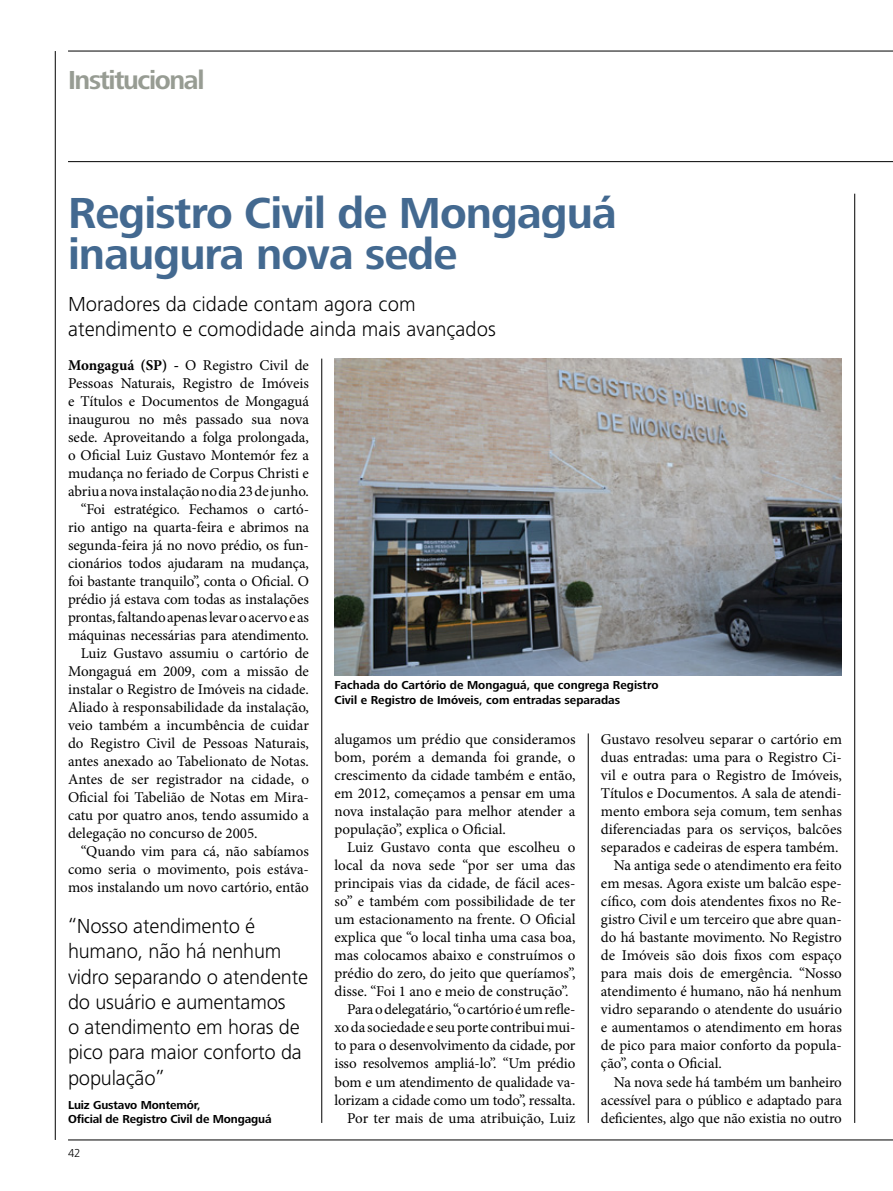
<style>
.page{position:relative;width:893px;height:1191px;background:#fff}
.page>*{position:absolute;margin:0;border:0;box-sizing:border-box;transform-origin:0 0}
.t1{font:700 45px/40.5px "Frutiger Next LT";letter-spacing:-.02em;color:#436990}
.t2{font:700 27px "Frutiger Next LT";letter-spacing:-.05em;color:#979c93}
.t3{font:300 21px/25.2px "Frutiger Next LT";letter-spacing:-.01em;color:#000}
.t4{font:15px/18px "Minion Pro";letter-spacing:-.005em;color:#000;text-align:justify}
.t5{font:700 12px/14.4px "Frutiger Next LT";color:#000}
.t6{font:300 12px "Frutiger Next LT";color:#000}
.s1{font-weight:700}
</style>
<div class="page">
<hr style="left:68px;top:51px;width:825px;height:1px;background:#000">
<hr style="left:321px;top:358px;width:1px;height:765px;background:#000">
<hr style="left:588px;top:733px;width:1px;height:390px;background:#000">
<hr style="left:68px;top:161px;width:825px;height:1px;background:#000">
<hr style="left:55px;top:51px;width:1px;height:1089px;background:#000">
<hr style="left:854px;top:194px;width:1px;height:929px;background:#000">
<hr style="left:68px;top:1139px;width:825px;height:1px;background:#000">
<img style="left:334px;top:358px;width:508px;height:317px">
<h2 class="t2" style="left:68px;top:65px;width:138px">Institucional</h2>
<h1 class="t1" style="left:68px;top:193px;width:550px">Registro Civil de Mongaguá inaugura nova sede</h1>
<h3 class="t3" style="left:68px;top:291px;width:429px">Moradores da cidade contam agora com atendimento e comodidade ainda mais avançados</h3>
<p class="t4" style="left:68px;top:356px;width:242px"><span class="s1">Mongaguá (SP) -</span> O Registro Civil de</p>
<p class="t4" style="left:68px;top:374px;width:242px">Pessoas Naturais, Registro de Imóveis</p>
<p class="t4" style="left:68px;top:392px;width:242px">e Títulos e Documentos de Mongaguá</p>
<p class="t4" style="left:68px;top:410px;width:242px">inaugurou no mês passado sua nova</p>
<p class="t4" style="left:68px;top:428px;width:242px">sede. Aproveitando a folga prolongada,</p>
<p class="t4" style="left:68px;top:446px;width:242px">o Oficial Luiz Gustavo Montemór fez a</p>
<p class="t4" style="left:68px;top:464px;width:242px">mudança no feriado de Corpus Christi e</p>
<p class="t4" style="left:68px;top:482px;width:242px">abriu a nova instalação no dia 23 de junho.</p>
<p class="t4" style="left:81px;top:500px;width:230px">“Foi estratégico. Fechamos o cartó-</p>
<p class="t4" style="left:68px;top:518px;width:242px">rio antigo na quarta-feira e abrimos na</p>
<p class="t4" style="left:68px;top:536px;width:242px">segunda-feira já no novo prédio, os fun-</p>
<p class="t4" style="left:68px;top:554px;width:242px">cionários todos ajudaram na mudança,</p>
<p class="t4" style="left:68px;top:572px;width:242px">foi bastante tranquilo”, conta o Oficial. O</p>
<p class="t4" style="left:68px;top:590px;width:242px">prédio já estava com todas as instalações</p>
<p class="t4" style="left:68px;top:608px;width:242px">prontas, faltando apenas levar o acervo e as</p>
<p class="t4" style="left:68px;top:626px;width:242px">máquinas necessárias para atendimento.</p>
<p class="t4" style="left:81px;top:644px;width:230px">Luiz Gustavo assumiu o cartório de</p>
<p class="t4" style="left:68px;top:662px;width:242px">Mongaguá em 2009, com a missão de</p>
<p class="t4" style="left:68px;top:680px;width:242px">instalar o Registro de Imóveis na cidade.</p>
<p class="t4" style="left:68px;top:698px;width:242px">Aliado à responsabilidade da instalação,</p>
<p class="t4" style="left:68px;top:716px;width:242px">veio também a incumbência de cuidar</p>
<p class="t4" style="left:68px;top:734px;width:242px">do Registro Civil de Pessoas Naturais,</p>
<p class="t4" style="left:68px;top:752px;width:242px">antes anexado ao Tabelionato de Notas.</p>
<p class="t4" style="left:68px;top:770px;width:242px">Antes de ser registrador na cidade, o</p>
<p class="t4" style="left:68px;top:788px;width:242px">Oficial foi Tabelião de Notas em Mira-</p>
<p class="t4" style="left:68px;top:806px;width:242px">catu por quatro anos, tendo assumido a</p>
<p class="t4" style="left:68px;top:824px;width:191px">delegação no concurso de 2005.</p>
<p class="t4" style="left:81px;top:842px;width:230px">“Quando vim para cá, não sabíamos</p>
<p class="t4" style="left:68px;top:860px;width:242px">como seria o movimento, pois estáva-</p>
<p class="t4" style="left:68px;top:878px;width:242px">mos instalando um novo cartório, então</p>
<h3 class="t3" style="left:68px;top:913px;width:242px">“Nosso atendimento é humano, não há nenhum vidro separando o atendente do usuário e aumentamos<br>o atendimento em horas de pico para maior conforto da população”</h3>
<p class="t5" style="left:68px;top:1097px;width:205px">Luiz Gustavo Montemór,<br>Oficial de Registro Civil de Mongaguá</p>
<p class="t6" style="left:68px;top:1146px;width:14px">42</p>
<p class="t5" style="left:334px;top:678px;width:325px">Fachada do Cartório de Mongaguá, que congrega Registro<br>Civil e Registro de Imóveis, com entradas separadas</p>
<p class="t4" style="left:334px;top:730px;width:242px">alugamos um prédio que consideramos bom, porém a demanda foi grande, o crescimento da cidade também e então, em 2012, começamos a pensar em uma nova instalação para melhor atender a população”, explica o Oficial.</p>
<p class="t4" style="left:347px;top:838px;width:230px">Luiz Gustavo conta que escolheu o</p>
<p class="t4" style="left:334px;top:856px;width:242px">local da nova sede “por ser uma das</p>
<p class="t4" style="left:334px;top:874px;width:242px">principais vias da cidade, de fácil aces-</p>
<p class="t4" style="left:334px;top:892px;width:242px">so” e também com possibilidade de ter</p>
<p class="t4" style="left:334px;top:910px;width:242px">um estacionamento na frente. O Oficial</p>
<p class="t4" style="left:334px;top:928px;width:242px">explica que “o local tinha uma casa boa,</p>
<p class="t4" style="left:334px;top:946px;width:242px">mas colocamos abaixo e construímos o</p>
<p class="t4" style="left:334px;top:964px;width:242px">prédio do zero, do jeito que queríamos”,</p>
<p class="t4" style="left:334px;top:982px;width:235px">disse. “Foi 1 ano e meio de construção”.</p>
<p class="t4" style="left:347px;top:1000px;width:230px">Para o delegatário, “o cartório é um refle-</p>
<p class="t4" style="left:334px;top:1018px;width:242px">xo da sociedade e seu porte contribui mui-</p>
<p class="t4" style="left:334px;top:1036px;width:242px">to para o desenvolvimento da cidade, por</p>
<p class="t4" style="left:334px;top:1054px;width:242px">isso resolvemos ampliá-lo”. “Um prédio</p>
<p class="t4" style="left:334px;top:1072px;width:242px">bom e um atendimento de qualidade va-</p>
<p class="t4" style="left:334px;top:1090px;width:242px">lorizam a cidade como um todo”, ressalta.</p>
<p class="t4" style="left:347px;top:1108px;width:230px">Por ter mais de uma atribuição, Luiz</p>
<p class="t4" style="left:601px;top:730px;width:242px">Gustavo resolveu separar o cartório em</p>
<p class="t4" style="left:601px;top:748px;width:242px">duas entradas: uma para o Registro Ci-</p>
<p class="t4" style="left:601px;top:766px;width:242px">vil e outra para o Registro de Imóveis,</p>
<p class="t4" style="left:601px;top:784px;width:242px">Títulos e Documentos. A sala de atendi-</p>
<p class="t4" style="left:601px;top:802px;width:242px">mento embora seja comum, tem senhas</p>
<p class="t4" style="left:601px;top:820px;width:242px">diferenciadas para os serviços, balcões</p>
<p class="t4" style="left:601px;top:838px;width:239px">separados e cadeiras de espera também.</p>
<p class="t4" style="left:614px;top:856px;width:230px">Na antiga sede o atendimento era feito</p>
<p class="t4" style="left:601px;top:874px;width:242px">em mesas. Agora existe um balcão espe-</p>
<p class="t4" style="left:601px;top:892px;width:242px">cífico, com dois atendentes fixos no Re-</p>
<p class="t4" style="left:601px;top:910px;width:242px">gistro Civil e um terceiro que abre quan-</p>
<p class="t4" style="left:601px;top:928px;width:242px">do há bastante movimento. No Registro</p>
<p class="t4" style="left:601px;top:946px;width:242px">de Imóveis são dois fixos com espaço</p>
<p class="t4" style="left:601px;top:964px;width:242px">para mais dois de emergência. “Nosso</p>
<p class="t4" style="left:601px;top:982px;width:242px">atendimento é humano, não há nenhum</p>
<p class="t4" style="left:601px;top:1000px;width:242px">vidro separando o atendente do usuário</p>
<p class="t4" style="left:601px;top:1018px;width:242px">e aumentamos o atendimento em horas</p>
<p class="t4" style="left:601px;top:1036px;width:242px">de pico para maior conforto da popula-</p>
<p class="t4" style="left:601px;top:1054px;width:122px">ção”, conta o Oficial.</p>
<p class="t4" style="left:614px;top:1072px;width:230px">Na nova sede há também um banheiro</p>
<p class="t4" style="left:601px;top:1090px;width:242px">acessível para o público e adaptado para</p>
<p class="t4" style="left:601px;top:1108px;width:242px">deficientes, algo que não existia no outro</p>
</div>
